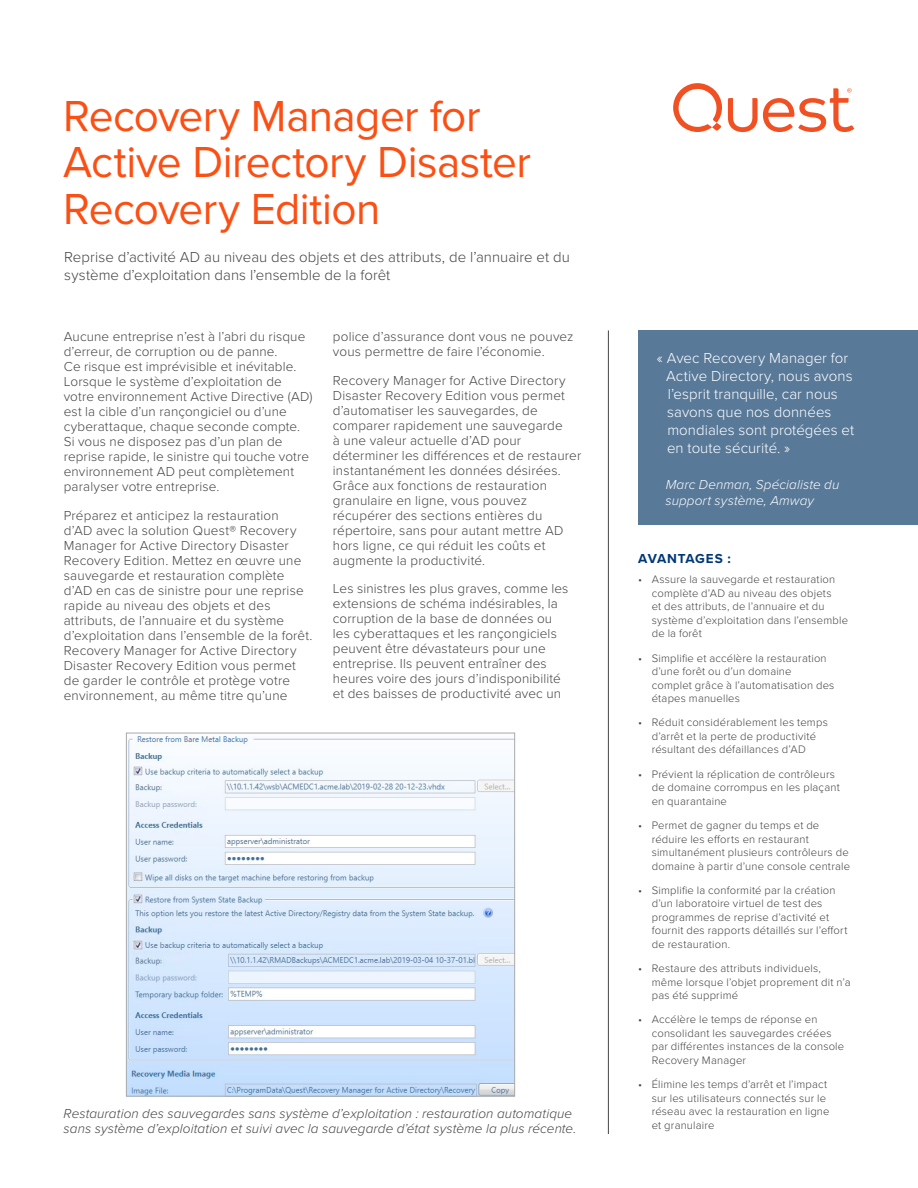
<style>
.page{position:relative;width:918px;height:1188px;background:#fff}
.page>*{position:absolute;margin:0;border:0;box-sizing:border-box;transform-origin:0 0}
.Headline{font:45px/46.5px "Proxima Nova";letter-spacing:-.015em;color:#fb4f14}
.Callout_Box_Small{font:300 15px/18px "Proxima Nova";letter-spacing:.005em;color:#fff}
.Sub_Head{font:300 15px/18px "Proxima Nova";letter-spacing:.005em;color:#444}
.Body{font:300 13.5px/15px "Proxima Nova";letter-spacing:.015em;color:#444}
.t1{font:italic 300 13.5px/15px "Proxima Nova";letter-spacing:.005em;color:#444}
.Callout_Box_Small-2{font:italic 300 13.5px/16.2px "Proxima Nova";letter-spacing:.01em;color:#fff}
.Section_Heading_1{font:700 13.5px "Proxima Nova";letter-spacing:.045em;color:#003876}
.t2{font:300 11.25px/13.5px "Proxima Nova";letter-spacing:.015em;color:#444}
</style>
<div class="page">
<svg style="left:728px;top:88px;width:126px;height:44px"></svg>
<svg style="left:673px;top:83px;width:49px;height:49px"></svg>
<hr style="left:608px;top:330px;width:1px;height:804px;background:#444">
<div style="left:638px;top:330px;width:280px;height:195px;background:#597999"></div>
<img style="left:128px;top:736px;width:385px;height:359px">
<div style="left:126px;top:733px;width:389px;height:364px;border:1px solid #aaa"></div>
<p class="Headline" style="left:63px;top:91px;width:469px">Recovery Manager for<br>Active Directory Disaster<br>Recovery Edition</p>
<p class="Sub_Head" style="left:64px;top:248px;width:507px">Reprise d’activité AD au niveau des objets et des attributs, de l’annuaire et du système d’exploitation dans l’ensemble de la forêt</p>
<p class="Body" style="left:64px;top:329px;width:250px">Aucune entreprise n’est à l’abri du risque d’erreur, de corruption ou de panne.<br>Ce risque est imprévisible et inévitable.<br>Lorsque le système d’exploitation de votre environnement Active Directive (AD) est la cible d’un rançongiciel ou d’une cyberattaque, chaque seconde compte.<br>Si vous ne disposez pas d’un plan de reprise rapide, le sinistre qui touche votre environnement AD peut complètement paralyser votre entreprise.</p>
<p class="Body" style="left:64px;top:507px;width:250px">Préparez et anticipez la restauration<br>d’AD avec la solution Quest® Recovery Manager for Active Directory Disaster Recovery Edition. Mettez en œuvre une sauvegarde et restauration complète d’AD en cas de sinistre pour une reprise rapide au niveau des objets et des attributs, de l’annuaire et du système d’exploitation dans l’ensemble de la forêt.<br>Recovery Manager for Active Directory Disaster Recovery Edition vous permet de garder le contrôle et protège votre environnement, au même titre qu’une</p>
<p class="Body" style="left:333px;top:329px;width:242px">police d’assurance dont vous ne pouvez vous permettre de faire l’économie.</p>
<p class="Body" style="left:333px;top:372px;width:250px">Recovery Manager for Active Directory Disaster Recovery Edition vous permet d’automatiser les sauvegardes, de comparer rapidement une sauvegarde<br>à une valeur actuelle d’AD pour déterminer les différences et de restaurer instantanément les données désirées.<br>Grâce aux fonctions de restauration granulaire en ligne, vous pouvez récupérer des sections entières du répertoire, sans pour autant mettre AD hors ligne, ce qui réduit les coûts et augmente la productivité.</p>
<p class="Body" style="left:333px;top:581px;width:237px">Les sinistres les plus graves, comme les extensions de schéma indésirables, la corruption de la base de données ou les cyberattaques et les rançongiciels peuvent être dévastateurs pour une entreprise. Ils peuvent entraîner des heures voire des jours d’indisponibilité et des baisses de productivité avec un</p>
<p class="t1" style="left:64px;top:1105px;width:514px">Restauration des sauvegardes sans système d’exploitation : restauration automatique sans système d’exploitation et suivi avec la sauvegarde d’état système la plus récente.</p>
<p class="Callout_Box_Small" style="left:666px;top:348px;width:190px;text-indent:-9px">« Avec Recovery Manager for<br>Active Directory, nous avons l’esprit tranquille, car nous savons que nos données mondiales sont protégées et en toute sécurité. »</p>
<p class="Callout_Box_Small-2" style="left:666px;top:476px;width:175px">Marc Denman, Spécialiste du support système, Amway</p>
<p class="Section_Heading_1" style="left:638px;top:549px;width:94px">AVANTAGES :</p>
<p class="t2" style="left:652px;top:572px;width:198px;text-indent:-14px">• Assure la sauvegarde et restauration complète d’AD au niveau des objets<br>et des attributs, de l’annuaire et du système d’exploitation dans l’ensemble de la forêt</p>
<p class="t2" style="left:652px;top:651px;width:184px;text-indent:-14px">• Simplifie et accélère la restauration d’une forêt ou d’un domaine complet grâce à l’automatisation des étapes manuelles</p>
<p class="t2" style="left:652px;top:715px;width:178px;text-indent:-14px">• Réduit considérablement les temps d’arrêt et la perte de productivité résultant des défaillances d’AD</p>
<p class="t2" style="left:652px;top:767px;width:190px;text-indent:-14px">• Prévient la réplication de contrôleurs de domaine corrompus en les plaçant en quarantaine</p>
<p class="t2" style="left:652px;top:818px;width:200px;text-indent:-14px">• Permet de gagner du temps et de réduire les efforts en restaurant simultanément plusieurs contrôleurs de domaine à partir d’une console centrale</p>
<p class="t2" style="left:652px;top:883px;width:197px;text-indent:-14px">• Simplifie la conformité par la création d’un laboratoire virtuel de test des programmes de reprise d’activité et fournit des rapports détaillés sur l’effort de restauration.</p>
<p class="t2" style="left:652px;top:961px;width:200px;text-indent:-14px">• Restaure des attributs individuels, même lorsque l’objet proprement dit n’a pas été supprimé</p>
<p class="t2" style="left:652px;top:1012px;width:194px;text-indent:-14px">• Accélère le temps de réponse en consolidant les sauvegardes créées par différentes instances de la console<br>Recovery Manager</p>
<p class="t2" style="left:652px;top:1077px;width:179px;text-indent:-14px">• Élimine les temps d’arrêt et l’impact sur les utilisateurs connectés sur le réseau avec la restauration en ligne et granulaire</p>
</div>
